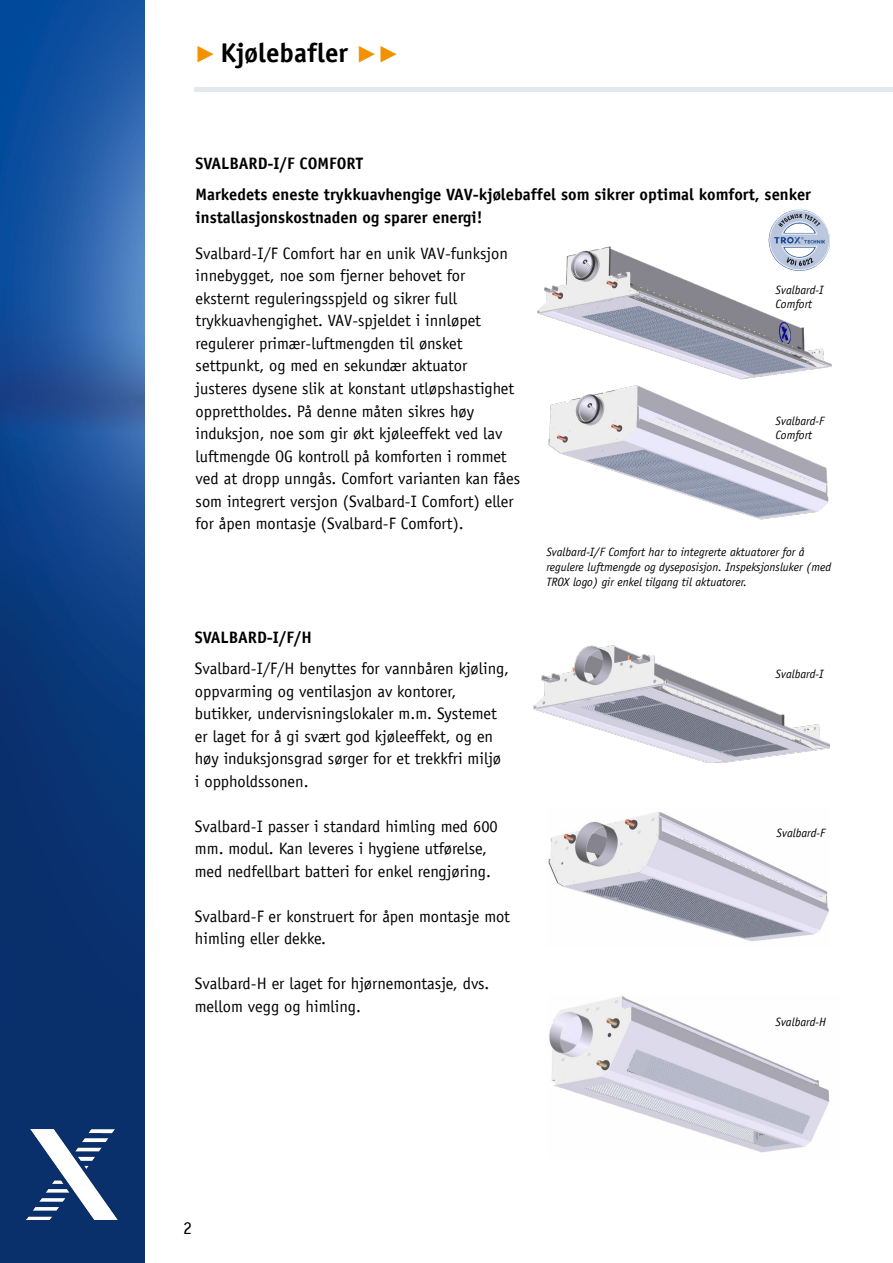
<style>
.page{position:relative;width:893px;height:1263px;background:#fff}
.page>*{position:absolute;margin:0;border:0;box-sizing:border-box;transform-origin:0 0}
.t1{font:700 27px "TROX Officina Sans";color:#000}
.t2{font:18px "TROX Officina Sans";color:#000}
.t3{font:16.5px/22.5px "TROX Officina Sans";color:#000}
.t4{font:700 16.5px/31px "TROX Officina Sans";color:#000}
.t5{font:italic 12px/15px "TROX Officina Sans";color:#000}
.s1{font-family:"TROX Helvetica";font-weight:400;color:#f39200}
</style>
<div class="page">
<img style="left:0;top:0;width:145px;height:1263px">
<img style="left:537px;top:246px;width:295px;height:134px">
<hr style="left:195px;top:87px;width:698px;height:4px;background:#e3e9ec">
<img style="left:548px;top:812px;width:281px;height:130px">
<img style="left:533px;top:645px;width:296px;height:117px">
<img style="left:549px;top:996px;width:281px;height:157px">
<img style="left:27px;top:1129px;width:91px;height:91px">
<img style="left:768px;top:210px;width:63px;height:61px">
<img style="left:548px;top:385px;width:281px;height:135px">
<h1 class="t1" style="left:195px;top:36px;width:206px"><span class="s1">▶</span> Kjølebafler <span class="s1">▶▶</span></h1>
<p class="t4" style="left:196px;top:148px;width:617px">SVALBARD-I/F COMFORT<br>Markedets eneste trykkuavhengige VAV-kjølebaffel som sikrer optimal komfort, senker</p>
<p class="t4" style="left:196px;top:202px;width:288px">installasjonskostnaden og sparer energi!</p>
<p class="t3" style="left:196px;top:242px;width:326px">Svalbard-I/F Comfort har en unik VAV-funksjon innebygget, noe som fjerner behovet for eksternt reguleringsspjeld og sikrer full trykkuavhengighet. VAV-spjeldet i innløpet regulerer primær-luftmengden til ønsket settpunkt, og med en sekundær aktuator justeres dysene slik at konstant utløpshastighet opprettholdes. På denne måten sikres høy induksjon, noe som gir økt kjøleeffekt ved lav luftmengde OG kontroll på komforten i rommet ved at dropp unngås. Comfort varianten kan fåes som integrert versjon (Svalbard-I Comfort) eller for åpen montasje (Svalbard-F Comfort).</p>
<p class="t4" style="left:195px;top:622px;width:118px">SVALBARD-I/F/H</p>
<p class="t3" style="left:195px;top:657px;width:316px">Svalbard-I/F/H benyttes for vannbåren kjøling, oppvarming og ventilasjon av kontorer, butikker, undervisningslokaler m.m. Systemet er laget for å gi svært god kjøleeffekt, og en høy induksjonsgrad sørger for et trekkfri miljø i oppholdssonen.</p>
<p class="t3" style="left:195px;top:815px;width:304px">Svalbard-I passer i standard himling med 600 mm. modul. Kan leveres i hygiene utførelse, med nedfellbart batteri for enkel rengjøring.</p>
<p class="t3" style="left:195px;top:905px;width:317px">Svalbard-F er konstruert for åpen montasje mot himling eller dekke.</p>
<p class="t3" style="left:195px;top:972px;width:296px">Svalbard-H er laget for hjørnemontasje, dvs. mellom vegg og himling.</p>
<p class="t5" style="left:776px;top:282px;width:49px;line-height:14.4px">Svalbard-I<br>Comfort</p>
<p class="t5" style="left:776px;top:414px;width:50px;line-height:14.4px">Svalbard-F<br>Comfort</p>
<p class="t5" style="left:546px;top:544px;width:286px">Svalbard-I/F Comfort har to integrerte aktuatorer for å regulere luftmengde og dyseposisjon. Inspeksjonsluker (med<br>TROX logo) gir enkel tilgang til aktuatorer.</p>
<p class="t5" style="left:776px;top:666px;width:49px">Svalbard-I</p>
<p class="t5" style="left:777px;top:825px;width:50px">Svalbard-F</p>
<p class="t5" style="left:775px;top:1015px;width:52px">Svalbard-H</p>
<p class="t2" style="left:183px;top:1217px;width:10px">2</p>
</div>
